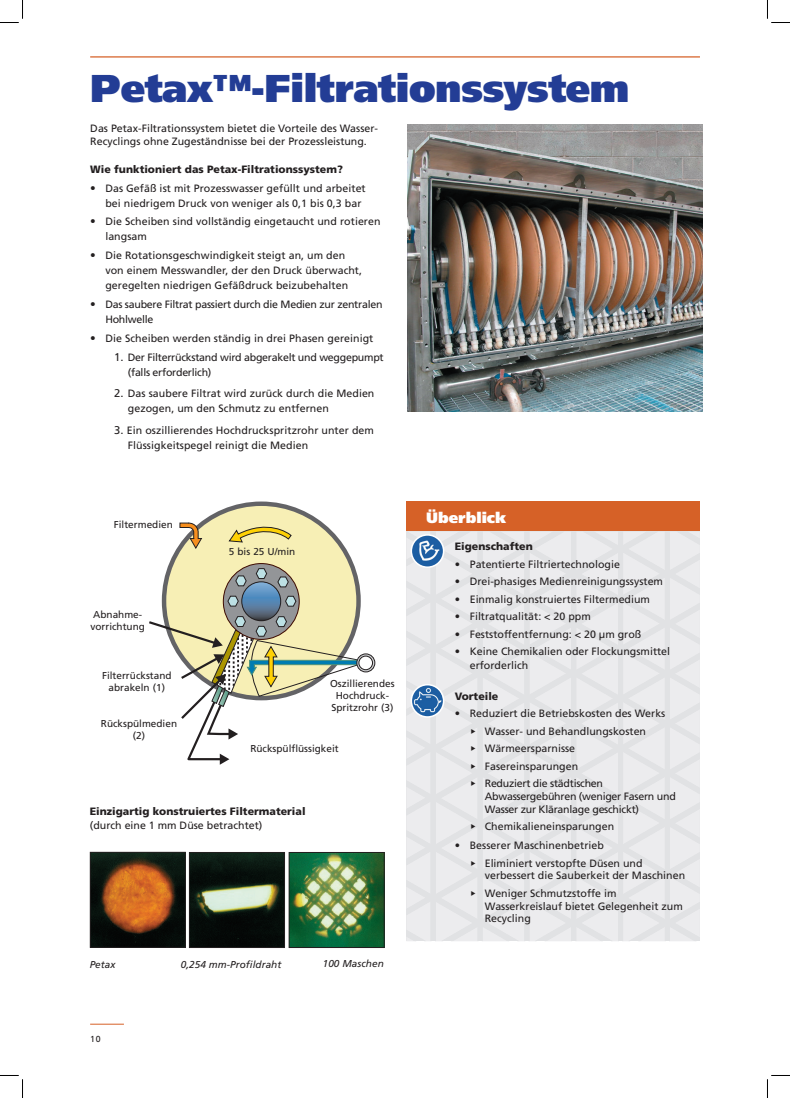
<style>
.page{position:relative;width:790px;height:1098px;background:#fff}
.page>*{position:absolute;margin:0;border:0;box-sizing:border-box;transform-origin:0 0}
.t1{font:900 38.75px "Frutiger LT";letter-spacing:-.01em;color:#233d95}
.t2{font:900 15px "Frutiger LT";color:#fff}
.t3{font:10.62px/15px "Frutiger LT";color:#231f20}
.t4{font:10.62px/15px "Frutiger LT";letter-spacing:-.025em;color:#231f20}
.t5{font:900 10.62px "Frutiger LT";color:#231f20}
.t6{font:10px/12px "Frutiger LT";color:#231f20;text-align:center}
.t7{font:italic 10px "Frutiger LT";letter-spacing:.005em;color:#231f20}
.t8{font:8.75px "Frutiger LT";color:#231f20}
.s1{font-size:11.25px}
</style>
<div class="page">
<hr style="left:90px;top:1023px;width:34px;height:1px;background:#d66127">
<hr style="left:90px;top:56px;width:609px;height:2px;background:#d66127">
<img style="left:407px;top:124px;width:294px;height:287px">
<div style="left:164px;top:503px;width:194px;height:195px;background:#f7efb5;border-radius:50%"></div>
<svg style="left:356px;top:654px;width:18px;height:18px"></svg>
<div style="left:356px;top:653px;width:19px;height:19px;border:1px solid #231f20;border-radius:50%"></div>
<div style="left:358px;top:656px;width:14px;height:13px;background:#fff;border-radius:50%"></div>
<div style="left:358px;top:655px;width:14px;height:15px;border:1px solid #231f20;border-radius:50%"></div>
<svg style="left:179px;top:522px;width:23px;height:27px"></svg>
<svg style="left:228px;top:526px;width:64px;height:16px"></svg>
<div style="left:223px;top:563px;width:76px;height:76px;background:#939598;border-radius:50%"></div>
<svg style="left:242px;top:581px;width:38px;height:39px"></svg>
<div style="left:241px;top:581px;width:40px;height:40px;border:1px solid #231f20;border-radius:50%"></div>
<svg style="left:255px;top:568px;width:12px;height:11px"></svg>
<svg style="left:235px;top:575px;width:12px;height:11px"></svg>
<svg style="left:277px;top:576px;width:12px;height:12px"></svg>
<svg style="left:285px;top:595px;width:11px;height:12px"></svg>
<svg style="left:149px;top:616px;width:209px;height:148px"></svg>
<svg style="left:227px;top:595px;width:12px;height:12px"></svg>
<img style="left:92px;top:854px;width:92px;height:91px">
<div style="left:90px;top:852px;width:96px;height:95px;border:1px solid #231f20"></div>
<img style="left:290px;top:854px;width:92px;height:91px">
<div style="left:288px;top:852px;width:96px;height:95px;border:1px solid #231f20"></div>
<img style="left:191px;top:854px;width:92px;height:91px">
<div style="left:189px;top:852px;width:96px;height:95px;border:1px solid #231f20"></div>
<div style="left:406px;top:501px;width:293px;height:30px;background:#d66127"></div>
<svg style="left:406px;top:531px;width:293px;height:410px;background:#e8e8ea"></svg>
<img style="left:411px;top:535px;width:32px;height:32px;border-radius:16px">
<div style="left:410px;top:534px;width:34px;height:34px;border:2px solid #fff;border-radius:50%"></div>
<img style="left:411px;top:684px;width:32px;height:33px;border-radius:16px">
<div style="left:410px;top:684px;width:34px;height:33px;border:2px solid #fff;border-radius:50%"></div>
<div style="left:230px;top:744px;width:129px;height:10px;background:#fff"></div>
<svg style="left:0;top:0;width:23px;height:23px"></svg>
<svg style="left:0;top:1075px;width:23px;height:22px"></svg>
<svg style="left:767px;top:0;width:22px;height:23px"></svg>
<svg style="left:767px;top:1075px;width:22px;height:22px"></svg>
<h1 class="t1" style="left:90px;top:65px;width:540px">Petax™-Filtrationssystem</h1>
<p class="t3" style="left:90px;top:121px;width:289px;line-height:13.8px">Das Petax-Filtrationssystem bietet die Vorteile des Wasser-<br>Recyclings ohne Zugeständnisse bei der Prozessleistung.</p>
<p class="t5" style="left:90px;top:163px;width:254px">Wie funktioniert das Petax-Filtrationssystem?</p>
<p class="t3" style="left:105px;top:180px;width:262px;text-indent:-15px"><span class="s1">•</span> Das Gefäß ist mit Prozesswasser gefüllt und arbeitet bei niedrigem Druck von weniger als 0,1 bis 0,3 bar</p>
<p class="t3" style="left:105px;top:214px;width:276px;text-indent:-15px"><span class="s1">•</span> Die Scheiben sind vollständig eingetaucht und rotieren langsam</p>
<p class="t3" style="left:105px;top:248px;width:258px;text-indent:-15px"><span class="s1">•</span> Die Rotationsgeschwindigkeit steigt an, um den von einem Messwandler, der den Druck überwacht, geregelten niedrigen Gefäßdruck beizubehalten</p>
<p class="t4" style="left:105px;top:297px;width:278px;text-indent:-15px"><span class="s1">•</span> Das saubere Filtrat passiert durch die Medien zur zentralen<br>Hohlwelle</p>
<p class="t3" style="left:90px;top:330px;width:284px"><span class="s1">•</span> Die Scheiben werden ständig in drei Phasen gereinigt</p>
<p class="t4" style="left:128px;top:349px;width:257px;text-indent:-14px"><span class="s1">1.</span> Der Filterrückstand wird abgerakelt und weggepumpt (falls erforderlich)</p>
<p class="t3" style="left:128px;top:386px;width:248px;text-indent:-14px"><span class="s1">2.</span> Das saubere Filtrat wird zurück durch die Medien gezogen, um den Schmutz zu entfernen</p>
<p class="t3" style="left:128px;top:423px;width:247px;text-indent:-14px"><span class="s1">3.</span> Ein oszillierendes Hochdruckspritzrohr unter dem<br>Flüssigkeitspegel reinigt die Medien</p>
<p class="t6" style="left:114px;top:519px;width:60px">Filtermedien</p>
<p class="t6" style="left:90px;top:609px;width:56px;text-align:left">Abnahme&shy;vorrichtung</p>
<p class="t6" style="left:102px;top:669px;width:71px">Filterrückstand abrakeln (1)</p>
<p class="t6" style="left:101px;top:717px;width:78px">Rückspülmedien (2)</p>
<p class="t6" style="left:229px;top:545px;width:68px">5 bis 25 U/min</p>
<p class="t6" style="left:330px;top:677px;width:66px">Oszillierendes<br>Hochdruck-<br>Spritzrohr (3)</p>
<p class="t6" style="left:250px;top:742px;width:90px">Rückspülflüssigkeit</p>
<p class="t5" style="left:90px;top:804px;width:217px">Einzigartig konstruiertes Filtermaterial</p>
<p class="t3" style="left:90px;top:817px;width:174px">(durch eine 1 mm Düse betrachtet)</p>
<p class="t7" style="left:90px;top:958px;width:27px">Petax</p>
<p class="t7" style="left:181px;top:958px;width:102px">0,254 mm-Profildraht</p>
<p class="t7" style="left:322px;top:958px;width:63px">100 Maschen</p>
<p class="t8" style="left:90px;top:1033px;width:12px">10</p>
<h2 class="t2" style="left:426px;top:508px;width:82px">Überblick</h2>
<p class="t5" style="left:454px;top:540px;width:79px">Eigenschaften</p>
<p class="t3" style="left:454px;top:556px;width:166px">• Patentierte Filtriertechnologie</p>
<p class="t3" style="left:454px;top:574px;width:210px">• Drei-phasiges Medienreinigungssystem</p>
<p class="t3" style="left:454px;top:591px;width:197px">• Einmalig konstruiertes Filtermedium</p>
<p class="t3" style="left:454px;top:609px;width:137px">• Filtratqualität: &lt; 20 ppm</p>
<p class="t3" style="left:454px;top:626px;width:188px">• Feststoffentfernung: &lt; 20 µm groß</p>
<p class="t3" style="left:469px;top:644px;width:202px;line-height:13.8px;text-indent:-15px">• Keine Chemikalien oder Flockungsmittel erforderlich</p>
<p class="t5" style="left:454px;top:689px;width:45px">Vorteile</p>
<p class="t3" style="left:454px;top:706px;width:212px">• Reduziert die Betriebskosten des Werks</p>
<p class="t3" style="left:469px;top:723px;width:178px">◆ Wasser- und Behandlungskosten</p>
<p class="t3" style="left:469px;top:741px;width:107px">◆ Wärmeersparnisse</p>
<p class="t3" style="left:469px;top:758px;width:110px">◆ Fasereinsparungen</p>
<p class="t4" style="left:484px;top:777px;width:192px;line-height:12.8px;text-indent:-15px">◆ Reduziert die städtischen<br>Abwassergebühren (weniger Fasern und<br>Wasser zur Kläranlage geschickt)</p>
<p class="t3" style="left:469px;top:819px;width:146px">◆ Chemikalieneinsparungen</p>
<p class="t3" style="left:454px;top:838px;width:151px">• Besserer Maschinenbetrieb</p>
<p class="t3" style="left:484px;top:856px;width:202px;line-height:12.8px;text-indent:-15px">◆ Eliminiert verstopfte Düsen und verbessert die Sauberkeit der Maschinen</p>
<p class="t3" style="left:484px;top:886px;width:199px;line-height:12.8px;text-indent:-15px">◆ Weniger Schmutzstoffe im<br>Wasserkreislauf bietet Gelegenheit zum<br>Recycling</p>
</div>
